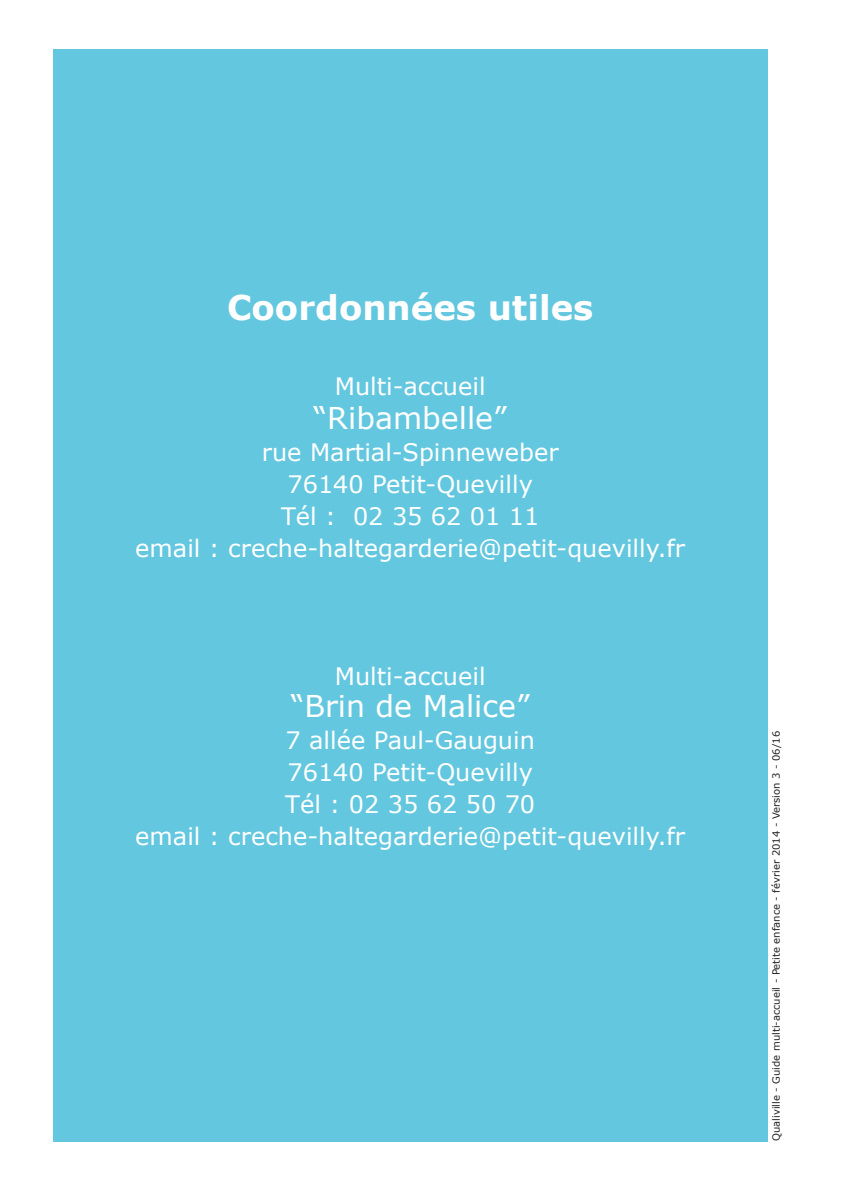
<style>
.page{position:relative;width:842px;height:1191px;background:#fff}
.page>*{position:absolute;margin:0;border:0;box-sizing:border-box;transform-origin:0 0}
.t1{font:700 34px "Verdana";color:#fff}
.t2{font:30px "Verdana";color:#fff}
.t3{font:24px "Verdana";color:#fff}
.t4{font:10px "Verdana";color:#231f20}
</style>
<div class="page">
<div style="left:53px;top:49px;width:714px;height:1092px;background:#63c7df"></div>
<p class="t1" style="left:227px;top:286px;width:368px">Coordonnées utiles</p>
<p class="t3" style="left:335px;top:371px;width:152px">Multi-accueil</p>
<p class="t2" style="left:313px;top:399px;width:195px">“Ribambelle”</p>
<p class="t3" style="left:262px;top:437px;width:298px">rue Martial-Spinneweber</p>
<p class="t3" style="left:287px;top:469px;width:247px">76140 Petit-Quevilly</p>
<p class="t3" style="left:281px;top:501px;width:260px">Tél : 02 35 62 01 11</p>
<p class="t3" style="left:135px;top:533px;width:551px">email : creche-haltegarderie@petit-quevilly.fr</p>
<p class="t3" style="left:335px;top:661px;width:152px">Multi-accueil</p>
<p class="t2" style="left:291px;top:687px;width:241px">“Brin de Malice”</p>
<p class="t3" style="left:285px;top:725px;width:251px">7 allée Paul-Gauguin</p>
<p class="t3" style="left:287px;top:757px;width:247px">76140 Petit-Quevilly</p>
<p class="t3" style="left:285px;top:789px;width:251px">Tél : 02 35 62 50 70</p>
<p class="t3" style="left:135px;top:821px;width:551px">email : creche-haltegarderie@petit-quevilly.fr</p>
<p class="t4" style="left:770px;top:1141px;width:411px;rotate:-90deg">Qualiville - Guide multi-accueil - Petite enfance - février 2014 - Version 3 - 06/16</p>
</div>
